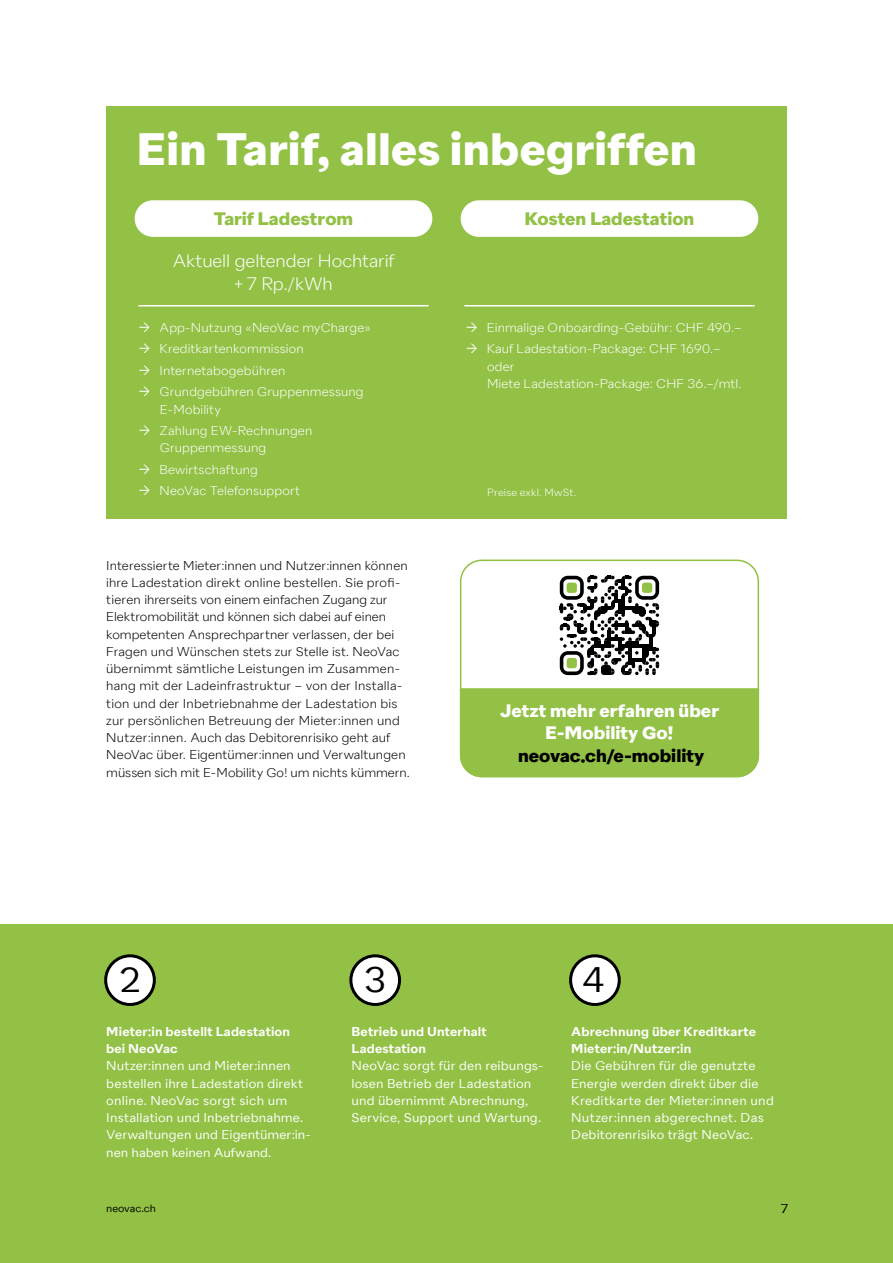
<style>
.page{position:relative;width:893px;height:1263px;background:#fff}
.page>*{position:absolute;margin:0;border:0;box-sizing:border-box;transform-origin:0 0}
.t1{font:700 45.15px "Neo Vac Sans";letter-spacing:.005em;color:#fff}
.t2{font:35.4px "Neo Vac Sans";color:#000}
.t3{font:300 18px/22.5px "Neo Vac Sans";letter-spacing:-.005em;color:#fff;text-align:center}
.t4{font:700 18px/22.5px "Neo Vac Sans";color:#fff;text-align:center}
.t5{font:700 18px "Neo Vac Sans";color:#92c145}
.t6{font:700 18px "Neo Vac Sans";color:#000}
.t7{font:300 12.75px/17.2px "Neo Vac Sans";letter-spacing:.01em;color:#000}
.t8{font:12.75px/17.2px "Neo Vac Sans";letter-spacing:.01em;color:#fff}
.t9{font:300 12.75px/21.5px "Neo Vac Sans";letter-spacing:.01em;color:#fff}
.t10{font:600 12.75px/17.2px "Neo Vac Sans";letter-spacing:.01em;color:#fff}
.t11{font:12.75px "Neo Vac Sans";color:#000}
.t12{font:300 10.5px "Neo Vac Sans";letter-spacing:.015em;color:#fff}
.t13{font:10.5px "Neo Vac Sans";color:#000}
</style>
<div class="page">
<div style="left:0;top:925px;width:893px;height:338px;background:#92c145"></div>
<div style="left:106px;top:106px;width:681px;height:413px;background:#92c145"></div>
<div style="left:106px;top:956px;width:48px;height:48px;background:#fff;border-radius:50%"></div>
<div style="left:104px;top:954px;width:52px;height:52px;border:3px solid #000;border-radius:50%"></div>
<div style="left:351px;top:956px;width:49px;height:48px;background:#fff;border-radius:50%"></div>
<div style="left:349px;top:954px;width:52px;height:52px;border:3px solid #000;border-radius:50%"></div>
<div style="left:571px;top:956px;width:48px;height:48px;background:#fff;border-radius:50%"></div>
<div style="left:569px;top:954px;width:52px;height:52px;border:3px solid #000;border-radius:50%"></div>
<div style="left:135px;top:200px;width:297px;height:37px;background:#fff;border-radius:18px"></div>
<div style="left:459px;top:687px;width:301px;height:91px;background:#92c145"></div>
<div style="left:461px;top:200px;width:297px;height:37px;background:#fff;border-radius:18px"></div>
<hr style="left:139px;top:305px;width:289px;height:1px;background:#fff">
<hr style="left:465px;top:305px;width:289px;height:1px;background:#fff">
<div style="left:460px;top:560px;width:299px;height:217px;border:2px solid #92c145;border-radius:21px"></div>
<svg style="left:560px;top:576px;width:99px;height:99px"></svg>
<h1 class="t1" style="left:136px;top:122px;width:562px">Ein Tarif, alles inbegriffen</h1>
<h3 class="t5" style="left:214px;top:208px;width:141px">Tarif Ladestrom</h3>
<h3 class="t3" style="left:173px;top:250px;width:223px">Aktuell geltender Hochtarif + 7 Rp./kWh</h3>
<p class="t9" style="left:160px;top:317px;width:213px">App-Nutzung «NeoVac myCharge»<br>Kreditkartenkommission<br>Internetabogebühren<br>Grundgebühren Gruppenmessung</p>
<p class="t9" style="left:160px;top:398px;width:154px">E-Mobility<br>Zahlung EW-Rechnungen</p>
<p class="t9" style="left:160px;top:437px;width:142px">Gruppenmessung<br>Bewirtschaftung<br>NeoVac Telefonsupport</p>
<p class="t7" style="left:106px;top:556px;width:305px">Interessierte Mieter:innen und Nutzer:innen können ihre Ladestation direkt online bestellen. Sie profi&shy;tieren ihrerseits von einem einfachen Zugang zur Elektromobilität und können sich dabei auf einen kompetenten Ansprechpartner verlassen, der bei Fragen und Wünschen stets zur Stelle ist. NeoVac übernimmt sämtliche Leistungen im Zusammen&shy;hang mit der Ladeinfrastruktur – von der Installa&shy;tion und der Inbetriebnahme der Ladestation bis zur persönlichen Betreuung der Mieter:innen und Nutzer:innen. Auch das Debitorenrisiko geht auf NeoVac über. Eigentümer:innen und Verwaltungen müssen sich mit E-Mobility Go! um nichts kümmern.</p>
<h3 class="t5" style="left:525px;top:208px;width:171px">Kosten Ladestation</h3>
<p class="t9" style="left:487px;top:317px;width:256px">Einmalige Onboarding-Gebühr: CHF 490.–<br>Kauf Ladestation-Package: CHF 1690.–</p>
<p class="t9" style="left:487px;top:358px;width:256px;line-height:17.2px">oder<br>Miete Ladestation-Package: CHF 36.–/mtl.</p>
<p class="t12" style="left:487px;top:486px;width:90px">Preise exkl. MwSt.</p>
<h3 class="t4" style="left:500px;top:700px;width:221px">Jetzt mehr erfahren über<br>E-Mobility Go!</h3>
<h3 class="t6" style="left:518px;top:744px;width:188px">neovac.ch/e-mobility</h3>
<h2 class="t2" style="left:119px;top:958px;width:23px">2</h2>
<h2 class="t2" style="left:365px;top:958px;width:23px">3</h2>
<h2 class="t2" style="left:582px;top:958px;width:23px">4</h2>
<p class="t10" style="left:106px;top:1023px;width:185px">Mieter:in bestellt Ladestation bei NeoVac</p>
<p class="t8" style="left:106px;top:1057px;width:206px">Nutzer:innen und Mieter:innen bestellen ihre Ladestation direkt online. NeoVac sorgt sich um<br>Installation und Inbetriebnahme.<br>Verwaltungen und Eigentümer:in&shy;nen haben keinen Aufwand.</p>
<p class="t10" style="left:351px;top:1023px;width:137px">Betrieb und Unterhalt<br>Ladestation</p>
<p class="t8" style="left:351px;top:1057px;width:192px">NeoVac sorgt für den reibungs&shy;losen Betrieb der Ladestation und übernimmt Abrechnung,<br>Service, Support und Wartung.</p>
<p class="t10" style="left:571px;top:1023px;width:186px">Abrechnung über Kreditkarte<br>Mieter:in/Nutzer:in</p>
<p class="t8" style="left:571px;top:1057px;width:204px">Die Gebühren für die genutzte<br>Energie werden direkt über die<br>Kreditkarte der Mieter:innen und<br>Nutzer:innen abgerechnet. Das<br>Debitorenrisiko trägt NeoVac.</p>
<p class="t13" style="left:106px;top:1202px;width:51px">neovac.ch</p>
<p class="t11" style="left:780px;top:1201px;width:9px">7</p>
</div>
